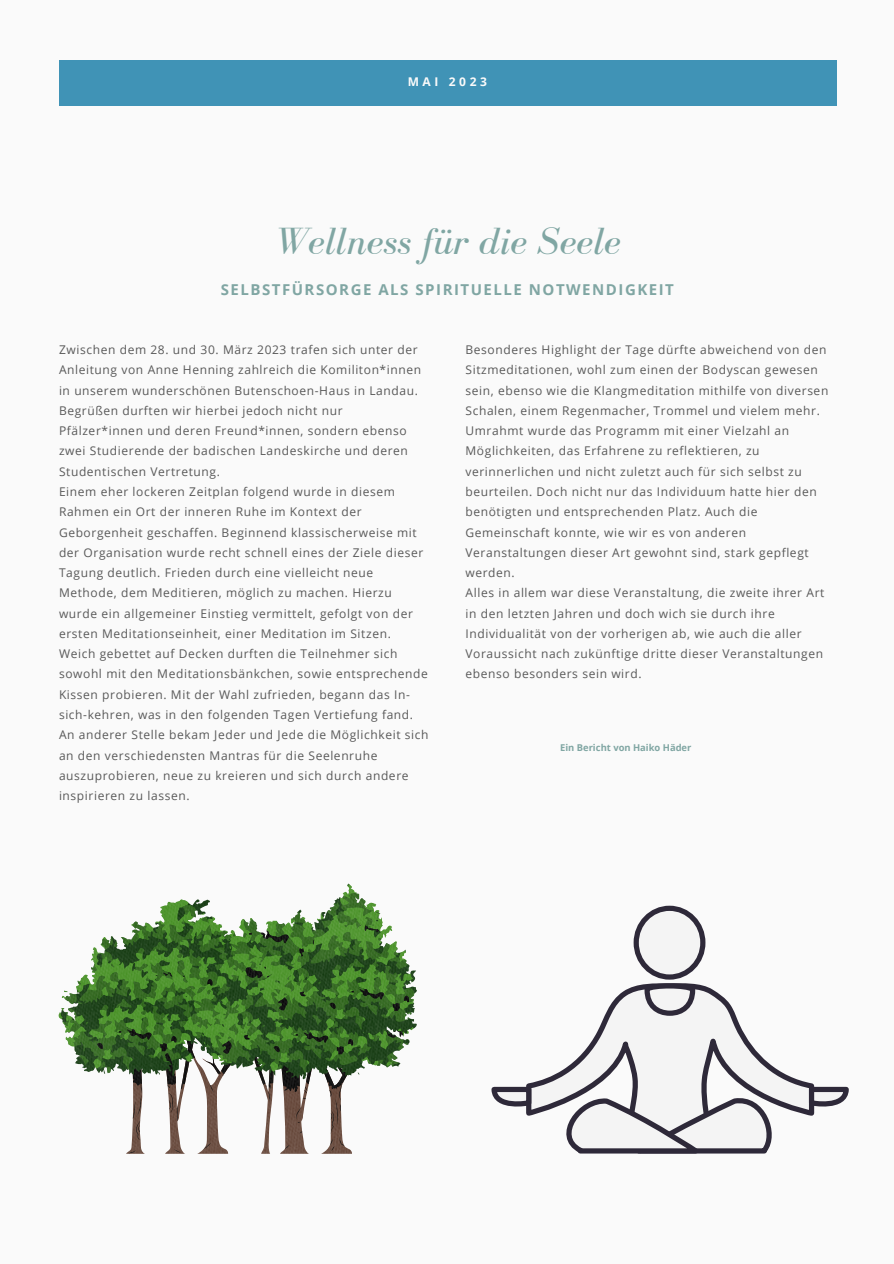
<style>
.page{position:relative;width:894px;height:1264px;background:#fff}
.page>*{position:absolute;margin:0;border:0;box-sizing:border-box;transform-origin:0 0}
.t1{font:italic 39px "Bodoni FLF";color:#80a6a3}
.t2{font:700 15px "Open Sans";letter-spacing:.1em;color:#80a6a3}
.t3{font:12px/20.2px "Open Sans";letter-spacing:.05em;color:#595959}
.t4{font:700 12px "Open Sans";letter-spacing:.3em;color:#fafafa}
.t5{font:700 9.45px "Open Sans";color:#80a6a3}
</style>
<div class="page">
<div style="left:0;top:0;width:893px;height:1263px;background:#fafafa"></div>
<div style="left:59px;top:60px;width:777px;height:45px;background:#4093b6"></div>
<svg style="left:59px;top:883px;width:358px;height:270px"></svg>
<svg style="left:491px;top:984px;width:358px;height:169px"></svg>
<div style="left:636px;top:908px;width:66px;height:69px;background:#f4f4f4;border-radius:50%"></div>
<div style="left:633px;top:905px;width:72px;height:74px;border:5px solid #2e2939;border-radius:50%"></div>
<p class="t4" style="left:407px;top:73px;width:81px">MAI 2023</p>
<p class="t1" style="left:274px;top:220px;width:348px">Wellness für die Seele</p>
<p class="t2" style="left:221px;top:279px;width:454px">SELBSTFÜRSORGE ALS SPIRITUELLE NOTWENDIGKEIT</p>
<p class="t3" style="left:59px;top:339px;width:363px">Zwischen dem 28. und 30. März 2023 trafen sich unter der Anleitung von Anne Henning zahlreich die Komiliton*innen in unserem wunderschönen Butenschoen-Haus in Landau.<br>Begrüßen durften wir hierbei jedoch nicht nur Pfälzer*innen und deren Freund*innen, sondern ebenso zwei Studierende der badischen Landeskirche und deren Studentischen Vertretung.</p>
<p class="t3" style="left:59px;top:481px;width:371px">Einem eher lockeren Zeitplan folgend wurde in diesem Rahmen ein Ort der inneren Ruhe im Kontext der Geborgenheit geschaffen. Beginnend klassischerweise mit der Organisation wurde recht schnell eines der Ziele dieser Tagung deutlich. Frieden durch eine vielleicht neue Methode, dem Meditieren, möglich zu machen. Hierzu wurde ein allgemeiner Einstieg vermittelt, gefolgt von der ersten Meditationseinheit, einer Meditation im Sitzen.<br>Weich gebettet auf Decken durften die Teilnehmer sich sowohl mit den Meditationsbänkchen, sowie entsprechende Kissen probieren. Mit der Wahl zufrieden, begann das In&shy;sich-kehren, was in den folgenden Tagen Vertiefung fand.<br>An anderer Stelle bekam Jeder und Jede die Möglichkeit sich an den verschiedensten Mantras für die Seelenruhe auszuprobieren, neue zu kreieren und sich durch andere inspirieren zu lassen.</p>
<p class="t3" style="left:465px;top:339px;width:364px">Besonderes Highlight der Tage dürfte abweichend von den Sitzmeditationen, wohl zum einen der Bodyscan gewesen sein, ebenso wie die Klangmeditation mithilfe von diversen Schalen, einem Regenmacher, Trommel und vielem mehr.<br>Umrahmt wurde das Programm mit einer Vielzahl an Möglichkeiten, das Erfahrene zu reflektieren, zu verinnerlichen und nicht zuletzt auch für sich selbst zu beurteilen. Doch nicht nur das Individuum hatte hier den benötigten und entsprechenden Platz. Auch die Gemeinschaft konnte, wie wir es von anderen Veranstaltungen dieser Art gewohnt sind, stark gepflegt werden.</p>
<p class="t3" style="left:465px;top:582px;width:360px">Alles in allem war diese Veranstaltung, die zweite ihrer Art in den letzten Jahren und doch wich sie durch ihre Individualität von der vorherigen ab, wie auch die aller Voraussicht nach zukünftige dritte dieser Veranstaltungen ebenso besonders sein wird.</p>
<p class="t5" style="left:560px;top:741px;width:133px">Ein Bericht von Haiko Häder</p>
</div>
